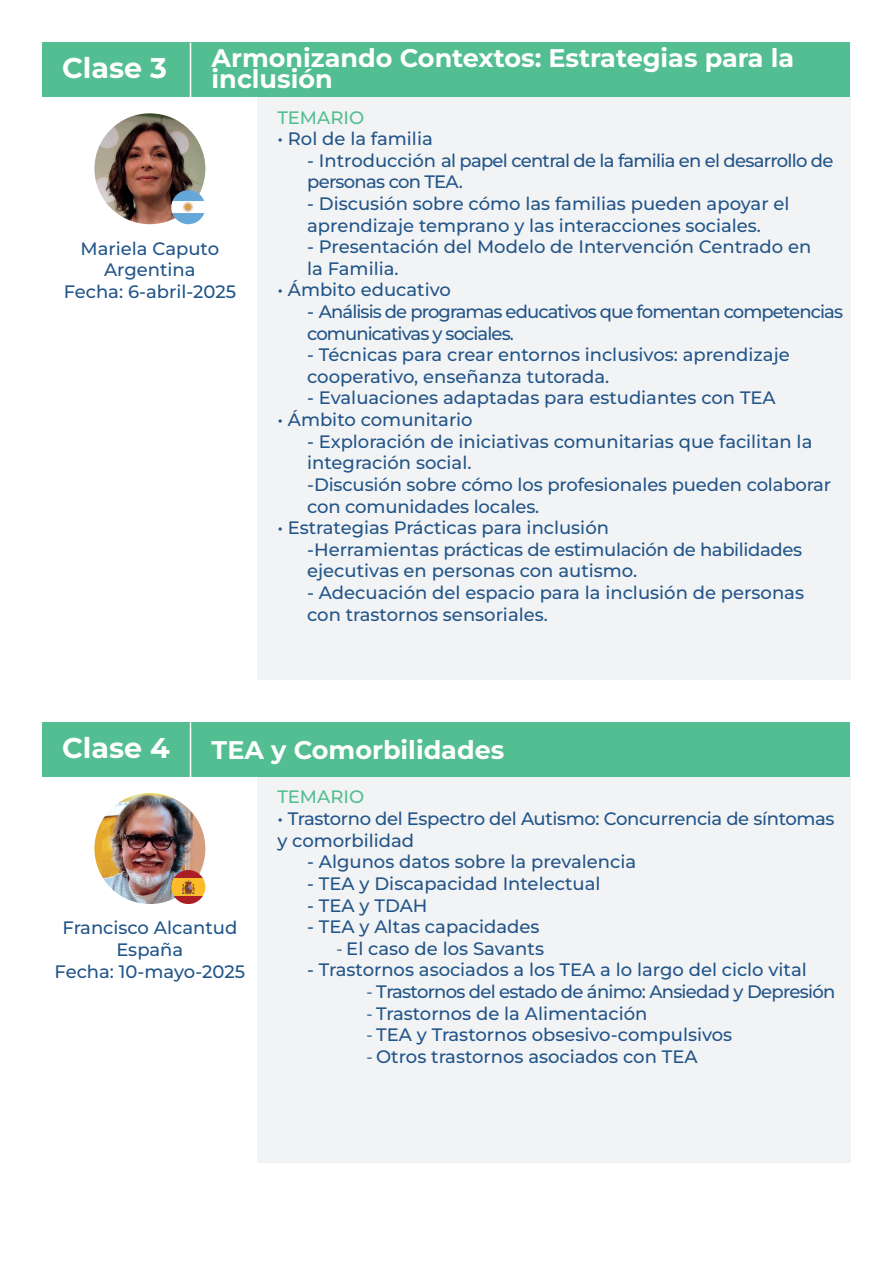
<style>
.page{position:relative;width:893px;height:1263px;background:#fff}
.page>*{position:absolute;margin:0;border:0;box-sizing:border-box;transform-origin:0 0}
.t1{font:700 28.5px "Montserrat";color:#fff}
.t2{font:700 25.5px/21px "Montserrat";color:#fff}
.t3{font:500 18px/21.6px "Montserrat";color:#225589}
.t4{font:500 18px/21.6px "Montserrat";letter-spacing:-.04em;color:#225589}
.t5{font:500 18px/21.6px "Montserrat";letter-spacing:-.05em;color:#225589}
.t6{font:500 18px/21.6px "Montserrat";letter-spacing:-.02em;color:#225589}
.t7{font:500 18px "Montserrat";color:#53be91}
.s1{font-family:"Myriad Pro";font-weight:400}
</style>
<div class="page">
<svg style="left:94px;top:821px;width:8px;height:56px"></svg>
<img style="left:102px;top:793px;width:91px;height:111px">
<svg style="left:193px;top:814px;width:12px;height:69px"></svg>
<img style="left:171px;top:870px;width:34px;height:34px;border-radius:17px">
<img style="left:94px;top:113px;width:111px;height:111px;border-radius:55px">
<img style="left:171px;top:190px;width:34px;height:34px;border-radius:17px">
<div style="left:257px;top:97px;width:593px;height:582px;background:#f2f3f4"></div>
<div style="left:43px;top:43px;width:807px;height:54px;background:#53be91"></div>
<hr style="left:190px;top:43px;width:1px;height:54px;background:#fff">
<div style="left:257px;top:777px;width:593px;height:385px;background:#f2f3f4"></div>
<div style="left:43px;top:722px;width:807px;height:55px;background:#53be91"></div>
<hr style="left:190px;top:722px;width:1px;height:55px;background:#fff">
<h1 class="t1" style="left:62px;top:49px;width:107px">Clase 3</h1>
<h2 class="t2" style="left:212px;top:47px;width:584px">Armonizando Contextos: Estrategias para la inclusión</h2>
<p class="t7" style="left:277px;top:105px;width:88px">TEMARIO</p>
<p class="t3" style="left:277px;top:128px;width:157px">• Rol de la familia</p>
<p class="t4" style="left:307px;top:149px;width:528px">- Introducción al papel central de la familia en el desarrollo de personas con TEA.</p>
<p class="t3" style="left:307px;top:192px;width:484px">- Discusión sobre cómo las familias pueden apoyar el aprendizaje temprano y las interacciones sociales.</p>
<p class="t3" style="left:307px;top:236px;width:506px">- Presentación del Modelo de Intervención Centrado en la Familia.</p>
<p class="t3" style="left:277px;top:279px;width:175px">• Ámbito educativo</p>
<p class="t5" style="left:307px;top:300px;width:537px">- Análisis de programas educativos que fomentan competencias comunicativas y sociales.</p>
<p class="t3" style="left:307px;top:344px;width:484px">- Técnicas para crear entornos inclusivos: aprendizaje cooperativo, enseñanza tutorada.</p>
<p class="t3" style="left:307px;top:387px;width:470px">- Evaluaciones adaptadas para estudiantes con TEA</p>
<p class="t3" style="left:277px;top:408px;width:197px">• Ámbito comunitario</p>
<p class="t3" style="left:307px;top:430px;width:526px">- Exploración de iniciativas comunitarias que facilitan la integración social.<br>-Discusión sobre cómo los profesionales pueden colaborar con comunidades locales.</p>
<p class="t3" style="left:307px;top:516px;width:497px;text-indent:-30px">• Estrategias Prácticas para inclusión<br>-Herramientas prácticas de estimulación de habilidades ejecutivas en personas con autismo.</p>
<p class="t3" style="left:307px;top:581px;width:498px">- Adecuación del espacio para la inclusión de personas con trastornos sensoriales.</p>
<p class="t3" style="left:64px;top:237px;width:174px;text-align:center">Mariela Caputo<br>Argentina<br>Fecha: 6-abril-2025</p>
<h1 class="t1" style="left:62px;top:728px;width:109px">Clase 4</h1>
<h2 class="t2" style="left:212px;top:739px;width:294px">TEA y Comorbilidades</h2>
<p class="t7" style="left:277px;top:785px;width:88px">TEMARIO</p>
<p class="t6" style="left:277px;top:807px;width:559px">• Trastorno del Espectro del Autismo: Concurrencia de síntomas y comorbilidad</p>
<p class="t3" style="left:307px;top:851px;width:330px">- Algunos datos sobre la prevalencia</p>
<p class="t3" style="left:307px;top:872px;width:295px">- TEA y Discapacidad Intelectual</p>
<p class="t3" style="left:307px;top:894px;width:122px">- TEA y TDAH</p>
<p class="t3" style="left:307px;top:915px;width:234px">- TEA y Altas capacidades</p>
<p class="t3" style="left:337px;top:937px;width:209px"><span class="s1">-</span> El caso de los Savants</p>
<p class="t3" style="left:307px;top:959px;width:501px">- Trastornos asociados a los TEA a lo largo del ciclo vital</p>
<p class="t4" style="left:367px;top:980px;width:470px"><span class="s1">-</span> Trastornos del estado de ánimo: Ansiedad y Depresión</p>
<p class="t3" style="left:367px;top:1002px;width:282px"><span class="s1">-</span> Trastornos de la Alimentación</p>
<p class="t3" style="left:367px;top:1023px;width:367px"><span class="s1">-</span> TEA y Trastornos obsesivo-compulsivos</p>
<p class="t3" style="left:367px;top:1045px;width:332px"><span class="s1">-</span> Otros trastornos asociados con TEA</p>
<p class="t3" style="left:55px;top:917px;width:192px;text-align:center">Francisco Alcantud<br>España<br>Fecha: 10-mayo-2025</p>
</div>
